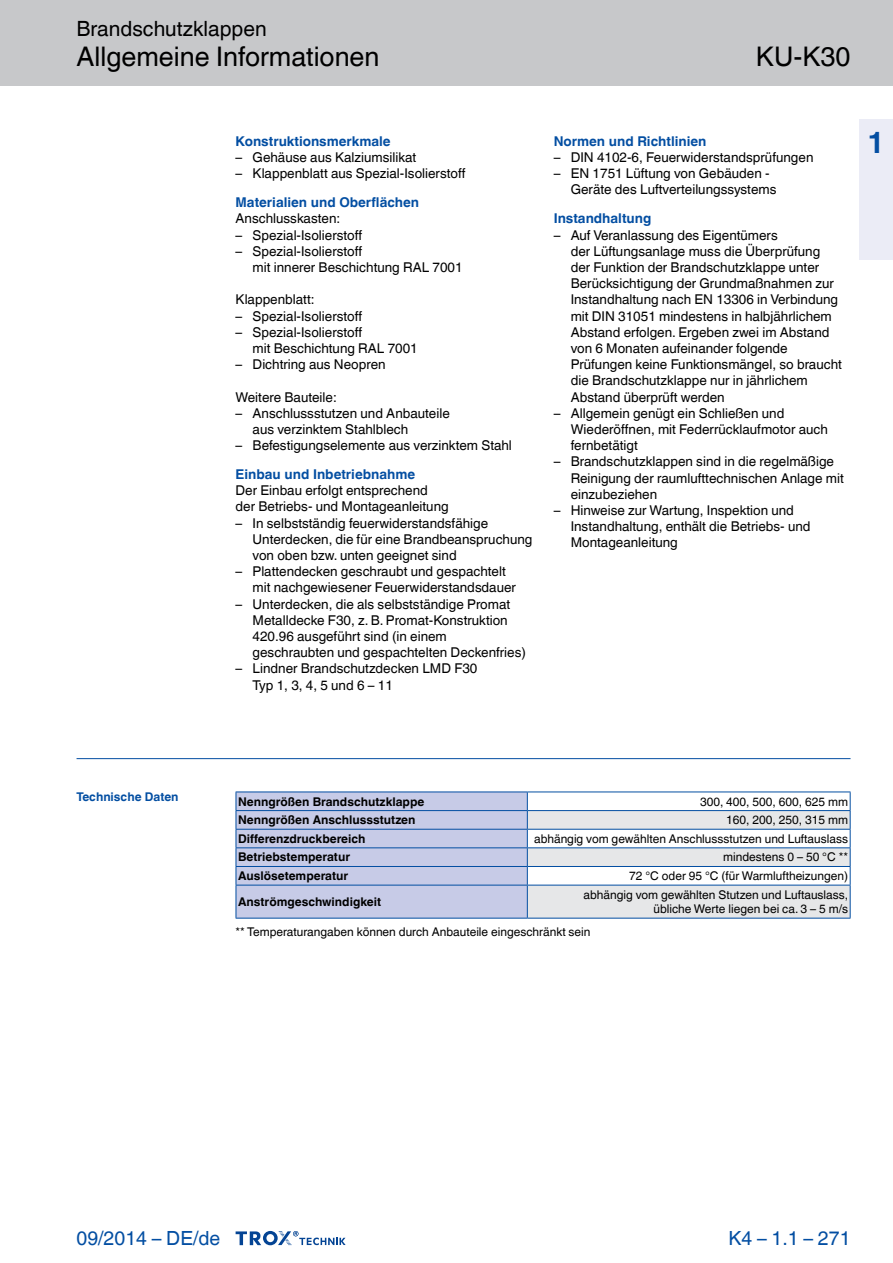
<style>
.page{position:relative;width:893px;height:1263px;background:#fff}
.page>*{position:absolute;margin:0;border:0;box-sizing:border-box;transform-origin:0 0}
.t1{font:700 30px "TROX Helvetica";color:#034ea2}
.t2{font:27px "TROX Helvetica";color:#000}
.t3{font:21px "TROX Helvetica";color:#000}
.t4{font:19.5px "TROX Helvetica";color:#034ea2}
.t5{font:13.5px/16.2px "TROX Helvetica";color:#000}
.t6{font:700 13.5px "TROX Helvetica";color:#034ea2}
.t7{font:12px/14.4px "TROX Helvetica";color:#000;text-align:right}
.t8{font:700 12px "TROX Helvetica";color:#000}
.t9{font:700 12px "TROX Helvetica";color:#034ea2}
</style>
<div class="page">
<div style="left:0;top:0;width:893px;height:85px;background:#c7c8ca"></div>
<div style="left:859px;top:119px;width:34px;height:140px;background:#ebecf6"></div>
<hr style="left:77px;top:758px;width:773px;height:1px;background:#034ea2">
<svg style="left:236px;top:792px;width:615px;height:126px"></svg>
<hr style="left:236px;top:885px;width:291px;height:1px;background:#034ea2">
<hr style="left:236px;top:885px;width:1px;height:33px;background:#034ea2">
<hr style="left:236px;top:918px;width:291px;height:1px;background:#034ea2">
<hr style="left:527px;top:885px;width:323px;height:1px;background:#034ea2">
<hr style="left:527px;top:918px;width:323px;height:1px;background:#034ea2">
<hr style="left:850px;top:885px;width:1px;height:33px;background:#034ea2">
<svg style="left:236px;top:1231px;width:110px;height:15px"></svg>
<h3 class="t3" style="left:77px;top:12px;width:192px">Brandschutzklappen</h3>
<h2 class="t2" style="left:77px;top:35px;width:304px">Allgemeine Informationen</h2>
<h2 class="t2" style="left:756px;top:35px;width:96px">KU-K30</h2>
<p class="t6" style="left:236px;top:130px;width:157px">Konstruktionsmerkmale</p>
<p class="t5" style="left:236px;top:148px;width:182px">– Gehäuse aus Kalziumsilikat</p>
<p class="t5" style="left:236px;top:164px;width:231px">– Klappenblatt aus Spezial-Isolierstoff</p>
<p class="t6" style="left:236px;top:191px;width:185px">Materialien und Oberflächen</p>
<p class="t5" style="left:236px;top:209px;width:106px">Anschlusskasten:</p>
<p class="t5" style="left:236px;top:225px;width:128px">– Spezial-Isolierstoff</p>
<p class="t5" style="left:253px;top:241px;width:211px;text-indent:-17px">– Spezial-Isolierstoff<br>mit innerer Beschichtung RAL 7001</p>
<p class="t5" style="left:236px;top:290px;width:80px">Klappenblatt:</p>
<p class="t5" style="left:236px;top:306px;width:128px">– Spezial-Isolierstoff</p>
<p class="t5" style="left:253px;top:322px;width:167px;text-indent:-17px">– Spezial-Isolierstoff<br>mit Beschichtung RAL 7001</p>
<p class="t5" style="left:236px;top:355px;width:152px">– Dichtring aus Neopren</p>
<p class="t5" style="left:236px;top:387px;width:103px">Weitere Bauteile:</p>
<p class="t5" style="left:253px;top:403px;width:199px;text-indent:-17px">– Anschlussstutzen und Anbauteile aus verzinktem Stahlblech</p>
<p class="t5" style="left:236px;top:436px;width:278px">– Befestigungselemente aus verzinktem Stahl</p>
<p class="t6" style="left:236px;top:463px;width:181px">Einbau und Inbetriebnahme</p>
<p class="t5" style="left:236px;top:481px;width:215px">Der Einbau erfolgt entsprechend der Betriebs- und Montageanleitung</p>
<p class="t5" style="left:253px;top:513px;width:281px;text-indent:-17px">– In selbstständig feuerwiderstandsfähige<br>Unterdecken, die für eine Brandbeanspruchung von oben bzw. unten geeignet sind</p>
<p class="t5" style="left:253px;top:562px;width:265px;text-indent:-17px">– Plattendecken geschraubt und gespachtelt mit nachgewiesener Feuerwiderstandsdauer</p>
<p class="t5" style="left:253px;top:594px;width:275px;text-indent:-17px">– Unterdecken, die als selbstständige Promat Metalldecke F30, z. B. Promat-Konstruktion 420.96 ausgeführt sind (in einem geschraubten und gespachtelten Deckenfries)</p>
<p class="t5" style="left:253px;top:659px;width:226px;text-indent:-17px">– Lindner Brandschutzdecken LMD F30<br>Typ 1, 3, 4, 5 und 6 – 11</p>
<p class="t6" style="left:554px;top:130px;width:154px">Normen und Richtlinien</p>
<p class="t5" style="left:554px;top:148px;width:261px">– DIN 4102-6, Feuerwiderstandsprüfungen</p>
<p class="t5" style="left:571px;top:164px;width:207px;text-indent:-17px">– EN 1751 Lüftung von Gebäuden -<br>Geräte des Luftverteilungssystems</p>
<p class="t6" style="left:554px;top:208px;width:99px">Instandhaltung</p>
<p class="t5" style="left:571px;top:225px;width:273px;text-indent:-17px">– Auf Veranlassung des Eigentümers<br>der Lüftungsanlage muss die Überprüfung der Funktion der Brandschutzklappe unter Berücksichtigung der Grundmaßnahmen zur Instandhaltung nach EN 13306 in Verbindung mit DIN 31051 mindestens in halbjährlichem Abstand erfolgen. Ergeben zwei im Abstand von 6 Monaten aufeinander folgende Prüfungen keine Funktionsmängel, so braucht die Brandschutzklappe nur in jährlichem Abstand überprüft werden</p>
<p class="t5" style="left:571px;top:403px;width:259px;text-indent:-17px">– Allgemein genügt ein Schließen und<br>Wiederöffnen, mit Federrücklaufmotor auch fernbetätigt</p>
<p class="t5" style="left:571px;top:452px;width:274px;text-indent:-17px">– Brandschutzklappen sind in die regelmäßige<br>Reinigung der raumlufttechnischen Anlage mit einzubeziehen</p>
<p class="t5" style="left:571px;top:501px;width:241px;text-indent:-17px">– Hinweise zur Wartung, Inspektion und<br>Instandhaltung, enthält die Betriebs- und<br>Montageanleitung</p>
<h1 class="t1" style="left:867px;top:118px;width:19px">1</h1>
<p class="t9" style="left:77px;top:787px;width:104px">Technische Daten</p>
<p class="t8" style="left:238px;top:792px;width:188px">Nenngrößen Brandschutzklappe</p>
<p class="t7" style="left:700px;top:793px;width:149px">300, 400, 500, 600, 625 mm</p>
<p class="t8" style="left:238px;top:810px;width:179px">Nenngrößen Anschlussstutzen</p>
<p class="t7" style="left:726px;top:812px;width:123px">160, 200, 250, 315 mm</p>
<p class="t8" style="left:238px;top:829px;width:129px">Differenzdruckbereich</p>
<p class="t7" style="left:534px;top:830px;width:315px">abhängig vom gewählten Anschlussstutzen und Luftauslass</p>
<p class="t8" style="left:238px;top:847px;width:113px">Betriebstemperatur</p>
<p class="t7" style="left:723px;top:849px;width:126px">mindestens 0 – 50 °C **</p>
<p class="t8" style="left:238px;top:866px;width:112px">Auslösetemperatur</p>
<p class="t7" style="left:629px;top:867px;width:220px">72 °C oder 95 °C (für Warmluftheizungen)</p>
<p class="t8" style="left:238px;top:892px;width:144px">Anströmgeschwindigkeit</p>
<p class="t7" style="left:584px;top:886px;width:266px">abhängig vom gewählten Stutzen und Luftauslass, übliche Werte liegen bei ca. 3 – 5 m/s</p>
<p class="t7" style="left:236px;top:923px;width:356px">** Temperaturangaben können durch Anbauteile eingeschränkt sein</p>
<h3 class="t4" style="left:77px;top:1222px;width:145px">09/2014 – DE/de</h3>
<h3 class="t4" style="left:728px;top:1222px;width:124px">K4 – 1.1 – 271</h3>
</div>
